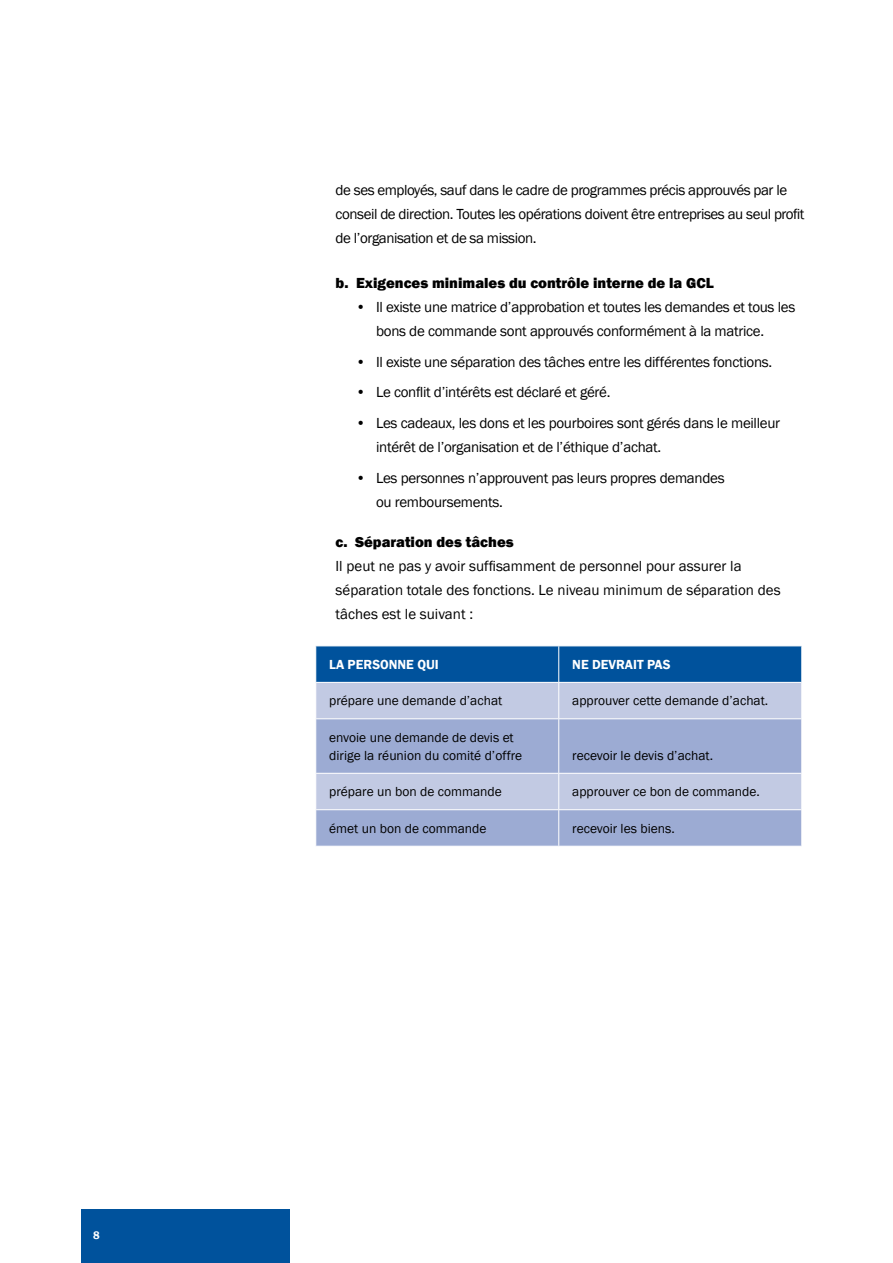
<style>
.page{position:relative;width:893px;height:1263px;background:#fff}
.page>*{position:absolute;margin:0;border:0;box-sizing:border-box;transform-origin:0 0}
.t1{font:15px/24px "Franklin Gothic";letter-spacing:-.02em;color:#000}
.t2{font:15px/24px "Franklin Gothic";color:#000}
.t3{font:800 15px "Franklin Gothic";color:#000}
.t4{font:13.5px/18px "Franklin Gothic";color:#000}
.t5{font:600 13.5px "Franklin Gothic";color:#fff}
.t6{font:600 11.25px "Franklin Gothic";color:#fff}
</style>
<div class="page">
<div style="left:81px;top:1209px;width:208px;height:54px;background:#00529c"></div>
<div style="left:316px;top:646px;width:485px;height:36px;background:#00529c"></div>
<div style="left:316px;top:683px;width:485px;height:35px;background:#c2cae3"></div>
<svg style="left:316px;top:719px;width:485px;height:127px;background:#a7b4d7"></svg>
<hr style="left:558px;top:683px;width:1px;height:35px;background:#fff">
<hr style="left:558px;top:646px;width:1px;height:36px;background:#fff">
<hr style="left:558px;top:719px;width:1px;height:54px;background:#fff">
<hr style="left:316px;top:773px;width:243px;height:1px;background:#fff">
<hr style="left:558px;top:774px;width:1px;height:35px;background:#fff">
<hr style="left:559px;top:773px;width:242px;height:1px;background:#fff">
<hr style="left:316px;top:809px;width:243px;height:1px;background:#fff">
<hr style="left:558px;top:810px;width:1px;height:36px;background:#fff">
<hr style="left:559px;top:809px;width:242px;height:1px;background:#fff">
<p class="t6" style="left:93px;top:1228px;width:8px">8</p>
<p class="t1" style="left:336px;top:179px;width:470px">de ses employés, sauf dans le cadre de programmes précis approuvés par le conseil de direction. Toutes les opérations doivent être entreprises au seul profit de l’organisation et de sa mission.</p>
<p class="t3" style="left:336px;top:273px;width:380px">b. Exigences minimales du contrôle interne de la GCL</p>
<p class="t1" style="left:376px;top:295px;width:421px;text-indent:-20px">• Il existe une matrice d’approbation et toutes les demandes et tous les bons de commande sont approuvés conformément à la matrice.</p>
<p class="t1" style="left:356px;top:350px;width:418px">• Il existe une séparation des tâches entre les différentes fonctions.</p>
<p class="t1" style="left:356px;top:381px;width:256px">• Le conflit d’intérêts est déclaré et géré.</p>
<p class="t1" style="left:376px;top:411px;width:406px;text-indent:-20px">• Les cadeaux, les dons et les pourboires sont gérés dans le meilleur intérêt de l’organisation et de l’éthique d’achat.</p>
<p class="t1" style="left:376px;top:466px;width:350px;text-indent:-20px">• Les personnes n’approuvent pas leurs propres demandes ou remboursements.</p>
<p class="t3" style="left:336px;top:532px;width:180px">c. Séparation des tâches</p>
<p class="t2" style="left:336px;top:554px;width:447px">Il peut ne pas y avoir suffisamment de personnel pour assurer la séparation totale des fonctions. Le niveau minimum de séparation des tâches est le suivant :</p>
<p class="t5" style="left:329px;top:656px;width:28px">LA PERSO</p>
<p class="t5" style="left:389px;top:656px;width:51px">NNE QUI</p>
<p class="t5" style="left:572px;top:656px;width:98px">NE DEVRAIT PAS</p>
<p class="t4" style="left:329px;top:692px;width:175px">prépare une demande d’achat</p>
<p class="t4" style="left:572px;top:692px;width:198px">approuver cette demande d’achat.</p>
<p class="t4" style="left:329px;top:728px;width:194px">envoie une demande de devis et dirige la réunion du comité d’offre</p>
<p class="t4" style="left:572px;top:746px;width:142px">recevoir le devis d’achat.</p>
<p class="t4" style="left:329px;top:783px;width:174px">prépare un bon de commande</p>
<p class="t4" style="left:572px;top:783px;width:189px">approuver ce bon de commande.</p>
<p class="t4" style="left:329px;top:819px;width:159px">émet un bon de commande</p>
<p class="t4" style="left:572px;top:819px;width:104px">recevoir les biens.</p>
</div>
